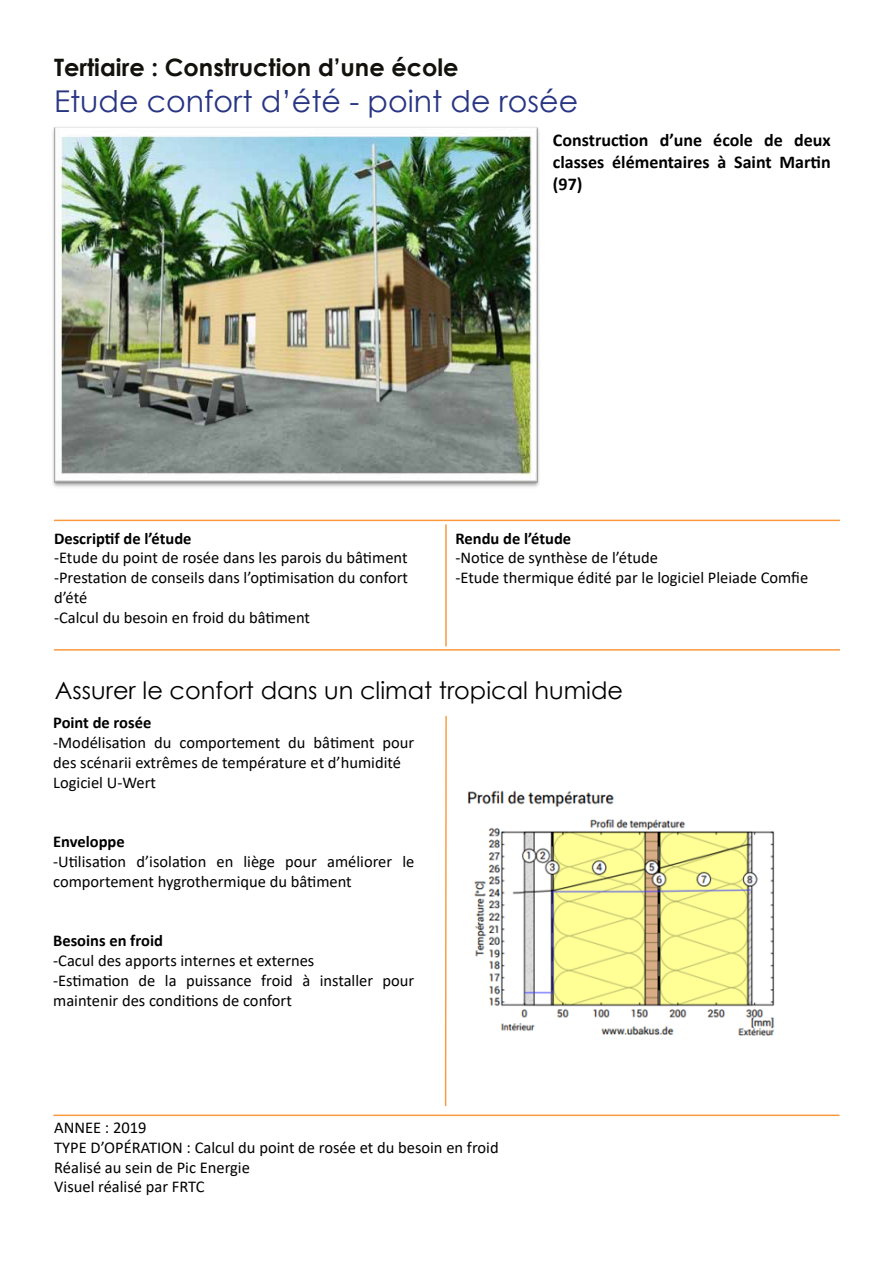
<style>
.page{position:relative;width:893px;height:1263px;background:#fff}
.page>*{position:absolute;margin:0;border:0;box-sizing:border-box;transform-origin:0 0}
.t1{font:30px "Century Gothic";color:#283583}
.t2{font:24px "Century Gothic";color:#000}
.t3{font:700 24px "Century Gothic";color:#12110c}
.t4{font:700 18px/21.6px "Calibri";color:#000;text-align:justify}
.t5{font:16.5px/19.8px "Calibri";color:#000}
.t6{font:700 16.5px "Calibri";color:#000}
</style>
<div class="page">
<hr style="left:54px;top:520px;width:786px;height:1px;background:#fa993d">
<hr style="left:54px;top:649px;width:786px;height:2px;background:#fa993d">
<svg style="left:444px;top:715px;width:3px;height:392px"></svg>
<hr style="left:53px;top:1114px;width:786px;height:2px;background:#fa993d">
<hr style="left:445px;top:524px;width:2px;height:122px;background:#fa993d">
<img style="left:52px;top:127px;width:487px;height:360px">
<img style="left:467px;top:790px;width:308px;height:246px">
<h2 class="t3" style="left:54px;top:49px;width:406px">Tertiaire : Construction d’une école</h2>
<h1 class="t1" style="left:54px;top:80px;width:526px">Etude confort d’été - point de rosée</h1>
<p class="t4" style="left:553px;top:129px;width:279px">Construction d’une école de deux classes élémentaires à Saint Martin (97)</p>
<p class="t6" style="left:54px;top:526px;width:139px">Descriptif de l’étude</p>
<p class="t5" style="left:54px;top:548px;width:356px">-Etude du point de rosée dans les parois du bâtiment -Prestation de conseils dans l’optimisation du confort d’été<br>-Calcul du besoin en froid du bâtiment</p>
<p class="t6" style="left:455px;top:526px;width:117px">Rendu de l’étude</p>
<p class="t5" style="left:455px;top:548px;width:354px">-Notice de synthèse de l’étude<br>-Etude thermique édité par le logiciel Pleiade Comfie</p>
<h2 class="t2" style="left:55px;top:673px;width:570px">Assurer le confort dans un climat tropical humide</h2>
<p class="t6" style="left:53px;top:711px;width:100px">Point de rosée</p>
<p class="t5" style="left:53px;top:732px;width:363px">-Modélisation du comportement du bâtiment pour des scénarii extrêmes de température et d’humidité<br>Logiciel U-Wert</p>
<p class="t6" style="left:53px;top:830px;width:73px">Enveloppe</p>
<p class="t5" style="left:53px;top:851px;width:363px">-Utilisation d’isolation en liège pour améliorer le comportement hygrothermique du bâtiment</p>
<p class="t6" style="left:53px;top:929px;width:111px">Besoins en froid</p>
<p class="t5" style="left:53px;top:950px;width:363px">-Cacul des apports internes et externes<br>-Estimation de la puissance froid à installer pour maintenir des conditions de confort</p>
<p class="t5" style="left:54px;top:1117px;width:446px">ANNEE : 2019<br>TYPE D’OPÉRATION : Calcul du point de rosée et du besoin en froid<br>Réalisé au sein de Pic Energie<br>Visuel réalisé par FRTC</p>
</div>
